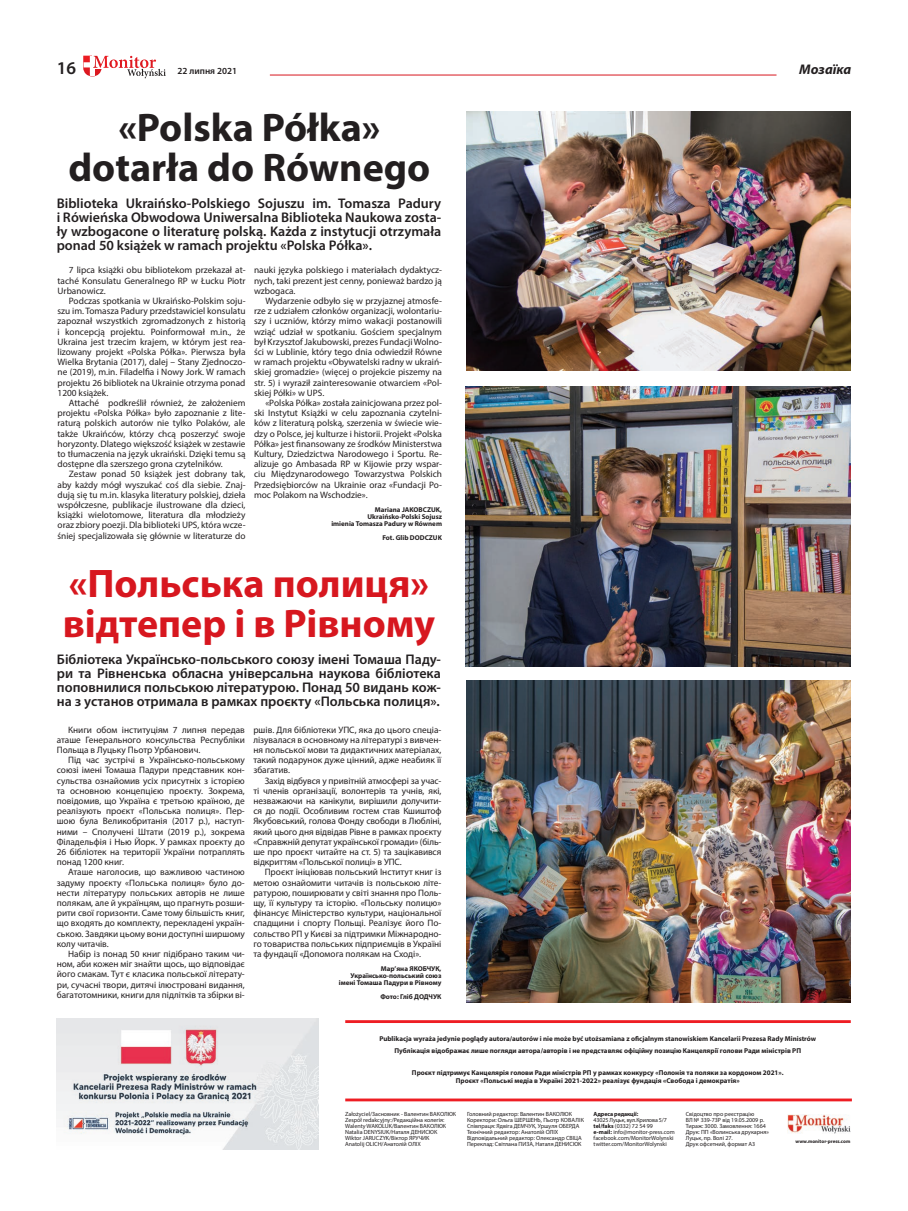
<style>
.page{position:relative;width:908px;height:1211px;background:#fff}
.page>*{position:absolute;margin:0;border:0;box-sizing:border-box;transform-origin:0 0}
.t1{font:700 40px/40px "Myriad Pro";color:#d7171f}
.t2{font:700 40px/40px "Myriad Pro";color:#231f20;text-align:center}
.t3{font:600 18px "Myriad Pro";color:#231f20}
.t4{font:600 14px/14px "Myriad Pro";color:#231f20;text-align:justify}
.t5{font:italic 700 14px "Myriad Pro";color:#231f20}
.t6{font:9.3px/10.2px "Myriad Pro";color:#231f20;text-align:justify}
.t7{font:600 9.3px "Myriad Pro";color:#231f20}
.t8{font:700 7px/7px "Myriad Pro";color:#231f20;text-align:right}
.t9{font:6px/6px "Myriad Pro";color:#231f20}
.t10{font:700 6px "Myriad Pro";letter-spacing:-.02em;color:#231f20}
.t11{font:700 5px "Myriad Pro";color:#231f20}
.s1{font-weight:700}
</style>
<div class="page">
<svg style="left:83px;top:56px;width:83px;height:22px"></svg>
<hr style="left:270px;top:74px;width:506px;height:1px;background:#d7171f">
<hr style="left:345px;top:1098px;width:506px;height:3px;background:#ee1d23">
<hr style="left:345px;top:1020px;width:505px;height:3px;background:#ee1d23">
<img style="left:56px;top:1018px;width:262px;height:131px">
<img style="left:787px;top:1114px;width:63px;height:19px">
<img style="left:465px;top:386px;width:384px;height:280px">
<img style="left:466px;top:111px;width:384px;height:259px">
<img style="left:466px;top:680px;width:383px;height:322px">
<h2 class="t3" style="left:57px;top:57px;width:21px">16</h2>
<p class="t7" style="left:177px;top:65px;width:61px">22 липня 2021</p>
<h3 class="t5" style="left:798px;top:60px;width:54px">Мозаїка</h3>
<h1 class="t2" style="left:68px;top:106px;width:363px">«Polska Półka» dotarła do Równego</h1>
<p class="t4" style="left:57px;top:196px;width:386px">Biblioteka Ukraińsko-Polskiego Sojuszu im. Tomasza Padury i Rówieńska Obwodowa Uniwersalna Biblioteka Naukowa zosta&shy;ły wzbogacone o literaturę polską. Każda z instytucji otrzymała ponad 50 książek w ramach projektu «Polska Półka».</p>
<p class="t6" style="left:58px;top:265px;width:189px;text-indent:11px">7 lipca książki obu bibliotekom przekazał at&shy;taché Konsulatu Generalnego RP w Łucku Piotr Urbanowicz.</p>
<p class="t6" style="left:58px;top:295px;width:189px;text-indent:11px">Podczas spotkania w Ukraińsko-Polskim soju&shy;szu im. Tomasza Padury przedstawiciel konsulatu zapoznał wszystkich zgromadzonych z historią i koncepcją projektu. Poinformował m.in., że Ukraina jest trzecim krajem, w którym jest rea&shy;lizowany projekt «Polska Półka». Pierwsza była Wielka Brytania (2017), dalej – Stany Zjednoczo&shy;ne (2019), m.in. Filadelfia i Nowy Jork. W ramach projektu 26 bibliotek na Ukrainie otrzyma ponad 1200 książek.</p>
<p class="t6" style="left:58px;top:397px;width:189px;text-indent:11px">Attaché podkreślił również, że założeniem projektu «Polska Półka» było zapoznanie z lite&shy;raturą polskich autorów nie tylko Polaków, ale także Ukraińców, którzy chcą poszerzyć swoje horyzonty. Dlatego większość książek w zestawie to tłumaczenia na język ukraiński. Dzięki temu są dostępne dla szerszego grona czytelników.</p>
<p class="t6" style="left:58px;top:469px;width:189px;text-indent:11px">Zestaw ponad 50 książek jest dobrany tak, aby każdy mógł wyszukać coś dla siebie. Znaj&shy;dują się tu m.in. klasyka literatury polskiej, dzieła współczesne, publikacje ilustrowane dla dzieci, książki wielotomowe, literatura dla młodzieży oraz zbiory poezji. Dla biblioteki UPS, która wcze&shy;śniej specjalizowała się głównie w literaturze do</p>
<p class="t6" style="left:254px;top:265px;width:189px">nauki języka polskiego i materiałach dydaktycz&shy;nych, taki prezent jest cenny, ponieważ bardzo ją wzbogaca.</p>
<p class="t6" style="left:254px;top:295px;width:189px;text-indent:11px">Wydarzenie odbyło się w przyjaznej atmosfe&shy;rze z udziałem członków organizacji, wolontariu&shy;szy i uczniów, którzy mimo wakacji postanowili wziąć udział w spotkaniu. Gościem specjalnym był Krzysztof Jakubowski, prezes Fundacji Wolno&shy;ści w Lublinie, który tego dnia odwiedził Równe w ramach projektu «Obywatelski radny w ukraiń&shy;skiej gromadzie» (więcej o projekcie piszemy na str. 5) i wyraził zainteresowanie otwarciem «Pol&shy;skiej Półki» w UPS.</p>
<p class="t6" style="left:254px;top:397px;width:189px;text-indent:11px">«Polska Półka» została zainicjowana przez pol&shy;ski Instytut Książki w celu zapoznania czytelni&shy;ków z literaturą polską, szerzenia w świecie wie&shy;dzy o Polsce, jej kulturze i historii. Projekt «Polska Półka» jest finansowany ze środków Ministerstwa Kultury, Dziedzictwa Narodowego i Sportu. Re&shy;alizuje go Ambasada RP w Kijowie przy wspar&shy;ciu Międzynarodowego Towarzystwa Polskich Przedsiębiorców na Ukrainie oraz «Fundacji Po&shy;moc Polakom na Wschodzie».</p>
<p class="t8" style="left:331px;top:505px;width:112px">Mariana JAKOBCZUK,<br>Ukraińsko-Polski Sojusz<br>imienia Tomasza Padury w Równem</p>
<p class="t8" style="left:382px;top:533px;width:61px">Fot. Glib DODCZUK</p>
<h1 class="t1" style="left:63px;top:562px;width:373px">«Польська полиця» відтепер і в Рівному</h1>
<p class="t4" style="left:57px;top:652px;width:385px">Бібліотека Українсько-польського союзу імені Томаша Паду&shy;ри та Рівненська обласна універсальна наукова бібліотека поповнилися польською літературою. Понад 50 видань кож&shy;на з установ отримала в рамках проєкту «Польська полиця».</p>
<p class="t6" style="left:57px;top:724px;width:189px;text-indent:11px">Книги обом інституціям 7 липня передав аташе Генерального консульства Республіки Польща в Луцьку Пьотр Урбанович.</p>
<p class="t6" style="left:57px;top:754px;width:189px;text-indent:11px">Під час зустрічі в Українсько-польському союзі імені Томаша Падури представник кон&shy;сульства ознайомив усіх присутніх з історією та основною концепцією проєкту. Зокрема, повідомив, що Україна є третьою країною, де реалізують проєкт «Польська полиця». Пер&shy;шою була Великобританія (2017 р.), наступ&shy;ними – Сполучені Штати (2019 р.), зокрема Філадельфія і Нью Йорк. У рамках проєкту до 26 бібліотек на території України потраплять понад 1200 книг.</p>
<p class="t6" style="left:57px;top:867px;width:189px;text-indent:11px">Аташе наголосив, що важливою частиною задуму проєкту «Польська полиця» було до&shy;нести літературу польських авторів не лише полякам, але й українцям, що прагнуть розши&shy;рити свої горизонти. Саме тому більшість книг, що входять до комплекту, перекладені україн&shy;ською. Завдяки цьому вони доступні ширшому колу читачів.</p>
<p class="t6" style="left:57px;top:948px;width:189px;text-indent:11px">Набір із понад 50 книг підібрано таким чи&shy;ном, аби кожен міг знайти щось, що відповідає його смакам. Тут є класика польської літерату&shy;ри, сучасні твори, дитячі ілюстровані видання, багатотомники, книги для підлітків та збірки ві-</p>
<p class="t6" style="left:253px;top:724px;width:189px">ршів. Для бібліотеки УПС, яка до цього спеціа&shy;лізувалася в основному на літературі з вивчен&shy;ня польської мови та дидактичних матеріалах, такий подарунок дуже цінний, адже неабияк її збагатив.</p>
<p class="t6" style="left:253px;top:775px;width:189px;text-indent:11px">Захід відбувся у привітній атмосфері за учас&shy;ті членів організації, волонтерів та учнів, які, незважаючи на канікули, вирішили долучити&shy;ся до події. Особливим гостем став Кшиштоф Якубовський, голова Фонду свободи в Любліні, який цього дня відвідав Рівне в рамках проєкту «Справжній депутат української громади» (біль&shy;ше про проєкт читайте на ст. 5) та зацікавився відкриттям «Польської полиці» в УПС.</p>
<p class="t6" style="left:253px;top:867px;width:189px;text-indent:11px">Проєкт ініціював польський Інститут книг із метою ознайомити читачів із польською літе&shy;ратурою, поширювати у світі знання про Поль&shy;щу, її культуру та історію. «Польську полицю» фінансує Міністерство культури, національної спадщини і спорту Польщі. Реалізує його По&shy;сольство РП у Києві за підтримки Міжнародно&shy;го товариства польських підприємців в Україні та фундації «Допомога полякам на Сході».</p>
<p class="t8" style="left:339px;top:964px;width:104px">Мар’яна ЯКОБЧУК,<br>Українсько-польський союз імені Томаша Падури в Рівному</p>
<p class="t8" style="left:380px;top:992px;width:63px">Фото: Гліб ДОДЧУК</p>
<p class="t8" style="left:379px;top:1034px;width:438px">Publikacja wyraża jedynie poglądy autora/autorów i nie może być utożsamiana z oficjalnym stanowiskiem Kancelarii Prezesa Rady Ministrów</p>
<p class="t8" style="left:412px;top:1068px;width:373px;line-height:8px;text-align:center">Проєкт підтримує Канцелярія голови Ради міністрів РП у рамках конкурсу «Полонія та поляки за кордоном 2021».<br>Проєкт «Польські медіа в Україні 2021-2022» реалізує фундація «Свобода і демократія»</p>
<p class="t8" style="left:394px;top:1047px;width:408px">Публікація відображає лише погляди автора/авторів і не представляє офіційну позицію Канцелярії голови Ради міністрів РП</p>
<p class="t9" style="left:345px;top:1111px;width:112px">Założyciel/Засновник - Валентин ВАКОЛЮК Zespół redakcyjny:/Редакційна колегія:<br>Walenty WAKOLUK/Валентин ВАКОЛЮК Natalia DENYSIUK/Наталя ДЕНИСЮК<br>Wiktor JARUCZYK/Віктор ЯРУЧИК<br>Anatolij OLICH/Анатолій ОЛІХ</p>
<p class="t10" style="left:593px;top:1110px;width:46px">Адреса редакції:</p>
<p class="t9" style="left:467px;top:1111px;width:118px">Головний редактор: Валентин ВАКОЛЮК Коректори: Ольга ШЕРШЕНЬ, Пьотр КОВАЛІК Співпраця: Ядвіга ДЕМЧУК, Уршуля ОБЕРДА Технічний редактор: Анатолій ОЛІХ Відповідальний редактор: Олександр СВІЦА Переклад: Світлана ПИЗА, Наталя ДЕНИСЮК</p>
<p class="t9" style="left:593px;top:1117px;width:83px">43025 Луцьк, вул.Крилова 5/7 <span class="s1">tel/faks</span> (0332) 72 54 99<br><span class="s1">e-mail:</span> info@monitor-press.com facebook.com/MonitorWolynski twitter.com/MonitorWolynski</p>
<p class="t9" style="left:685px;top:1111px;width:85px">Свідоцтво про реєстрацію<br>ВЛ № 339-73P від 19.05.2009 р.<br>Тираж: 3000. Замовлення: 1664<br>Друк: ПП «Волинська друкарня»<br>Луцьк, пр. Волі 27.<br>Друк офсетний, формат A3</p>
<p class="t11" style="left:795px;top:1137px;width:56px">www.monitor-press.com</p>
</div>
